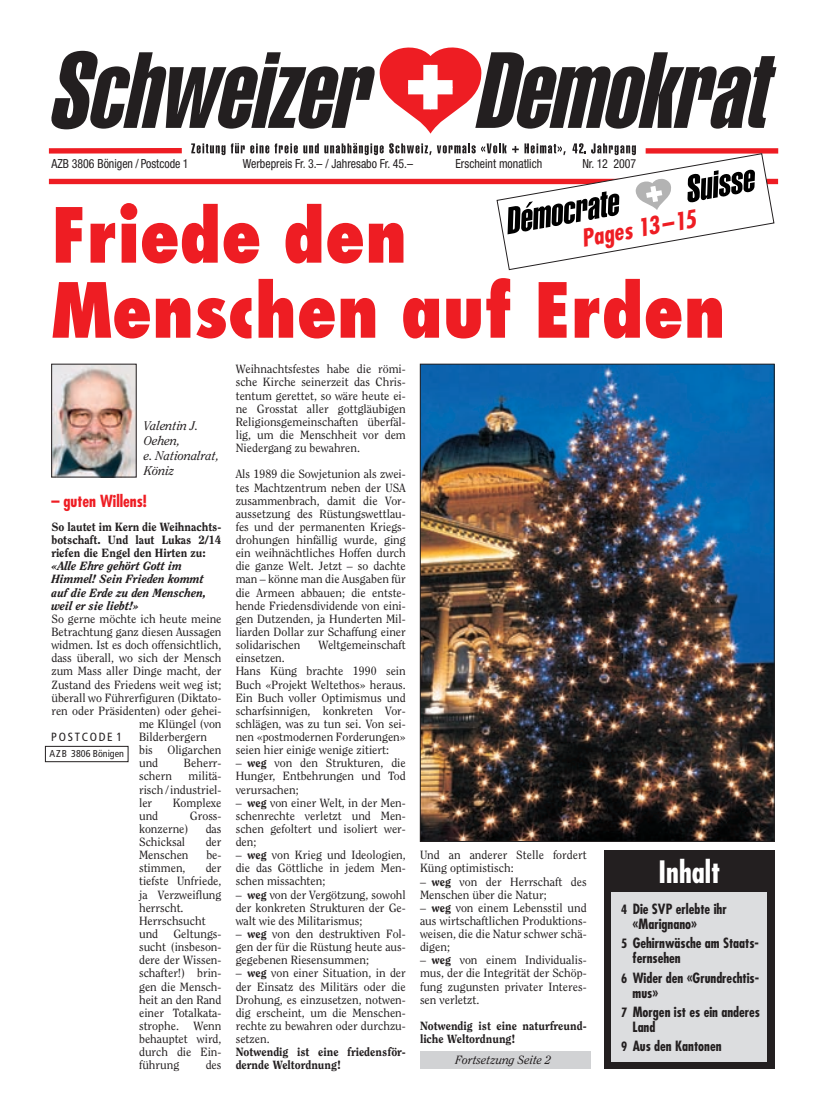
<style>
.page{position:relative;width:833px;height:1099px;background:#fff}
.page>*{position:absolute;margin:0;border:0;box-sizing:border-box;transform-origin:0 0}
.t1{font:800 condensed 73.75px/75px "Futura";letter-spacing:-.005em;color:#ee1d23}
.t2{font:700 condensed 30px "Futura";color:#fff}
.t3{font:italic 700 condensed 23.75px "Futura";color:#ee1d23}
.t4{font:700 condensed 16.25px "Futura";color:#ee1d23}
.t5{font:700 condensed 13.75px/15px "Futura";color:#231f20}
.t6{font:condensed 12.5px "Helvetica Neue";color:#231f20;scale:.95 1}
.t7{font:italic 12.5px/15px "Clearface";color:#231f20}
.t8{font:11.88px/13.1px "Clearface";color:#231f20;text-align:justify}
.t9{font:800 11.88px/13.1px "Clearface";color:#231f20}
.t10{font:italic 800 11.88px/13.1px "Clearface";color:#231f20}
.t11{font:italic 11.88px "Clearface";color:#231f20}
.t12{font:condensed 11.88px "Frutiger";letter-spacing:.145em;color:#231f20}
.t13{font:condensed 10px "Frutiger";color:#231f20}
.s1{font-weight:800}
.s2{font-size:12.5px}
</style>
<div class="page">
<svg style="left:51px;top:47px;width:725px;height:87px"></svg>
<div style="left:45px;top:746px;width:83px;height:16px;border:1px solid #231f20"></div>
<div style="left:420px;top:1051px;width:170px;height:18px;background:#d1d2d4"></div>
<svg style="left:48px;top:143px;width:731px;height:128px"></svg>
<img style="left:53px;top:366px;width:81px;height:109px">
<div style="left:51px;top:364px;width:85px;height:113px;border:1px solid #231f20"></div>
<img style="left:422px;top:366px;width:350px;height:473px">
<div style="left:604px;top:850px;width:170px;height:219px;background:#231f20"></div>
<div style="left:611px;top:892px;width:156px;height:169px;background:#dcdddf"></div>
<p class="t6" style="left:51px;top:159px;width:146px">AZB 3806 Bönigen / Postcode 1</p>
<p class="t6" style="left:243px;top:159px;width:181px">Werbepreis Fr. 3.– / Jahresabo Fr. 45.–</p>
<p class="t6" style="left:455px;top:159px;width:93px">Erscheint monatlich</p>
<p class="t6" style="left:582px;top:159px;width:58px">Nr. 12 2007</p>
<h1 class="t1" style="left:51px;top:204px;width:676px">Friede den<br>Menschen auf Erden</h1>
<p class="t8" style="left:236px;top:363px;width:172px">Weihnachtsfestes habe die römi&shy;sche Kirche seinerzeit das Chris - tentum gerettet, so wäre heute ei&shy;ne Grosstat aller gottgläubigen Religionsgemeinschaften überfäl&shy;lig, um die Menschheit vor dem Niedergang zu bewahren.</p>
<p class="t8" style="left:236px;top:468px;width:172px">Als 1989 die Sowjetunion als zwei&shy;tes Machtzentrum neben der USA zusammenbrach, damit die Vor&shy;aussetzung des Rüstungswettlau&shy;fes und der permanenten Kriegs&shy;drohungen hinfällig wurde, ging ein weihnächtliches Hoffen durch die ganze Welt. Jetzt – so dachte man – könne man die Ausgaben für die Armeen abbauen; die entste&shy;hende Friedensdividende von eini&shy;gen Dutzenden, ja Hunderten Mil&shy;liarden Dollar zur Schaffung einer solidarischen</p>
<h3 class="t3" style="left:580px;top:228px;width:117px;rotate:-10deg">Pages 13–15</h3>
<p class="t7" style="left:144px;top:418px;width:77px">Valentin J.<br>Oehen,<br>e. Nationalrat,<br>Köniz</p>
<h3 class="t4" style="left:51px;top:494px;width:97px">– guten Willens!</h3>
<p class="t9" style="left:51px;top:521px;width:172px;text-align:justify">So lautet im Kern die Weihnachts&shy;botschaft. Und laut Lukas 2/14 riefen die Engel den Hirten zu:</p>
<p class="t10" style="left:51px;top:560px;width:156px">«Alle Ehre gehört Gott im<br>Himmel! Sein Frieden kommt auf die Erde zu den Menschen, weil er sie liebt!»</p>
<p class="t8" style="left:51px;top:613px;width:172px">So gerne möchte ich heute meine</p>
<p class="t8" style="left:51px;top:626px;width:172px">Betrachtung ganz diesen Aussagen</p>
<p class="t8" style="left:51px;top:639px;width:172px">widmen. Ist es doch offensichtlich,</p>
<p class="t8" style="left:51px;top:652px;width:172px">dass überall, wo sich der Mensch</p>
<p class="t8" style="left:51px;top:665px;width:172px">zum Mass aller Dinge macht, der</p>
<p class="t8" style="left:51px;top:678px;width:172px">Zustand des Friedens weit weg ist;</p>
<p class="t8" style="left:51px;top:691px;width:172px">überall wo Führerfiguren (Diktato-</p>
<p class="t8" style="left:51px;top:705px;width:172px">ren oder Präsidenten) oder gehei-</p>
<p class="t8" style="left:139px;top:718px;width:84px">me Klüngel (von</p>
<p class="t8" style="left:139px;top:731px;width:69px">Bilderbergern</p>
<p class="t8" style="left:139px;top:744px;width:84px">bis Oligarchen</p>
<p class="t8" style="left:139px;top:757px;width:21px">und</p>
<p class="t8" style="left:184px;top:757px;width:39px">Beherr-</p>
<p class="t8" style="left:139px;top:770px;width:34px">schern</p>
<p class="t8" style="left:318px;top:639px;width:89px">Weltgemeinschaft</p>
<p class="t8" style="left:236px;top:652px;width:172px;text-align:left">einsetzen.<br>Hans Küng brachte 1990 sein<br>Buch «Projekt Weltethos» heraus.<br>Ein Buch voller Optimismus und scharfsinnigen, konkreten Vor&shy;schlägen, was zu tun sei. Von sei&shy;nen «postmodernen Forderungen» seien hier einige wenige zitiert:</p>
<p class="t8" style="left:236px;top:757px;width:172px">– <span class="s1">weg</span> von den Strukturen, die Hunger, Entbehrungen und Tod verursachen;</p>
<p class="t8" style="left:236px;top:796px;width:172px">– <span class="s1">weg</span> von einer Welt, in der Men&shy;schenrechte verletzt und Men&shy;schen gefoltert und isoliert wer&shy;den;</p>
<p class="t8" style="left:236px;top:849px;width:172px">– <span class="s1">weg</span> von Krieg und Ideologien, die das Göttliche in jedem Men&shy;schen missachten;</p>
<p class="t8" style="left:236px;top:888px;width:172px">– <span class="s1">weg</span> von der Vergötzung, sowohl der konkreten Strukturen der Ge&shy;walt wie des Militarismus;</p>
<p class="t8" style="left:236px;top:928px;width:172px">– <span class="s1">weg</span> von den destruktiven Fol&shy;gen der für die Rüstung heute aus&shy;gegebenen Riesensummen;</p>
<p class="t8" style="left:236px;top:967px;width:172px">– <span class="s1">weg</span> von einer Situation, in der der Einsatz des Militärs oder die Drohung, es einzusetzen, notwen&shy;dig erscheint, um die Menschen&shy;rechte zu bewahren oder durchzu&shy;setzen.</p>
<p class="t9" style="left:236px;top:1046px;width:172px">Notwendig ist eine friedensför&shy;dernde Weltordnung!</p>
<p class="t12" style="left:51px;top:732px;width:72px">POSTCODE 1</p>
<p class="t13" style="left:49px;top:749px;width:76px">AZB 3806 Bönigen</p>
<p class="t8" style="left:139px;top:770px;width:84px;text-indent:49px">militä&shy;risch /industriel&shy;ler</p>
<p class="t8" style="left:173px;top:796px;width:50px">Komplexe</p>
<p class="t8" style="left:139px;top:810px;width:21px">und</p>
<p class="t8" style="left:190px;top:810px;width:33px">Gross -</p>
<p class="t8" style="left:139px;top:823px;width:51px">konzerne)</p>
<p class="t8" style="left:206px;top:823px;width:17px">das</p>
<p class="t8" style="left:139px;top:836px;width:48px">Schicksal</p>
<p class="t8" style="left:206px;top:836px;width:17px">der</p>
<p class="t8" style="left:139px;top:849px;width:51px">Menschen</p>
<p class="t8" style="left:206px;top:849px;width:17px">be -</p>
<p class="t8" style="left:139px;top:862px;width:48px">stimmen,</p>
<p class="t8" style="left:420px;top:849px;width:168px">Und an anderer Stelle fordert<br>Küng optimistisch:</p>
<p class="t8" style="left:420px;top:875px;width:168px">– <span class="s1">weg</span> von der Herrschaft des<br>Menschen über die Natur;</p>
<p class="t8" style="left:420px;top:901px;width:168px">– <span class="s1">weg</span> von einem Lebensstil und aus wirtschaftlichen Produktions&shy;weisen, die die Natur schwer schä&shy;digen;</p>
<p class="t8" style="left:420px;top:954px;width:168px">– <span class="s1">weg</span> von einem Individualis&shy;mus, der die Integrität der Schöp&shy;fung zugunsten privater Interes&shy;sen verletzt.</p>
<p class="t9" style="left:420px;top:1020px;width:168px">Notwendig ist eine naturfreund - liche Weltordnung!</p>
<p class="t11" style="left:455px;top:1054px;width:97px">Fortsetzung Seite 2</p>
<h2 class="t2" style="left:658px;top:858px;width:63px">Inhalt</h2>
<p class="t8" style="left:139px;top:862px;width:84px;text-align:left;text-indent:67px">der tiefs te Unfriede, ja Verzweiflung herrscht.<br>Herrschsucht und</p>
<p class="t5" style="left:632px;top:902px;width:96px;text-indent:-11px"><span class="s2">4</span> Die SVP erlebte ihr «Marignano»</p>
<p class="t5" style="left:632px;top:936px;width:128px;text-indent:-11px"><span class="s2">5</span> Gehirnwäsche am Staats&shy;fernsehen</p>
<p class="t5" style="left:632px;top:971px;width:128px;text-indent:-11px"><span class="s2">6</span> Wider den «Grundrechtis&shy;mus»</p>
<p class="t5" style="left:632px;top:1005px;width:129px;text-indent:-11px"><span class="s2">7</span> Morgen ist es ein anderes<br>Land</p>
<p class="t5" style="left:621px;top:1039px;width:102px"><span class="s2">9</span> Aus den Kantonen</p>
<p class="t8" style="left:139px;top:928px;width:84px;text-indent:34px">Geltungs&shy;sucht (insbeson&shy;dere der Wissen&shy;schafter!) brin&shy;gen die Mensch&shy;heit an den Rand einer Totalkata&shy;strophe. Wenn behauptet wird, durch die Ein&shy;führung</p>
<p class="t8" style="left:206px;top:1059px;width:17px">des</p>
</div>
